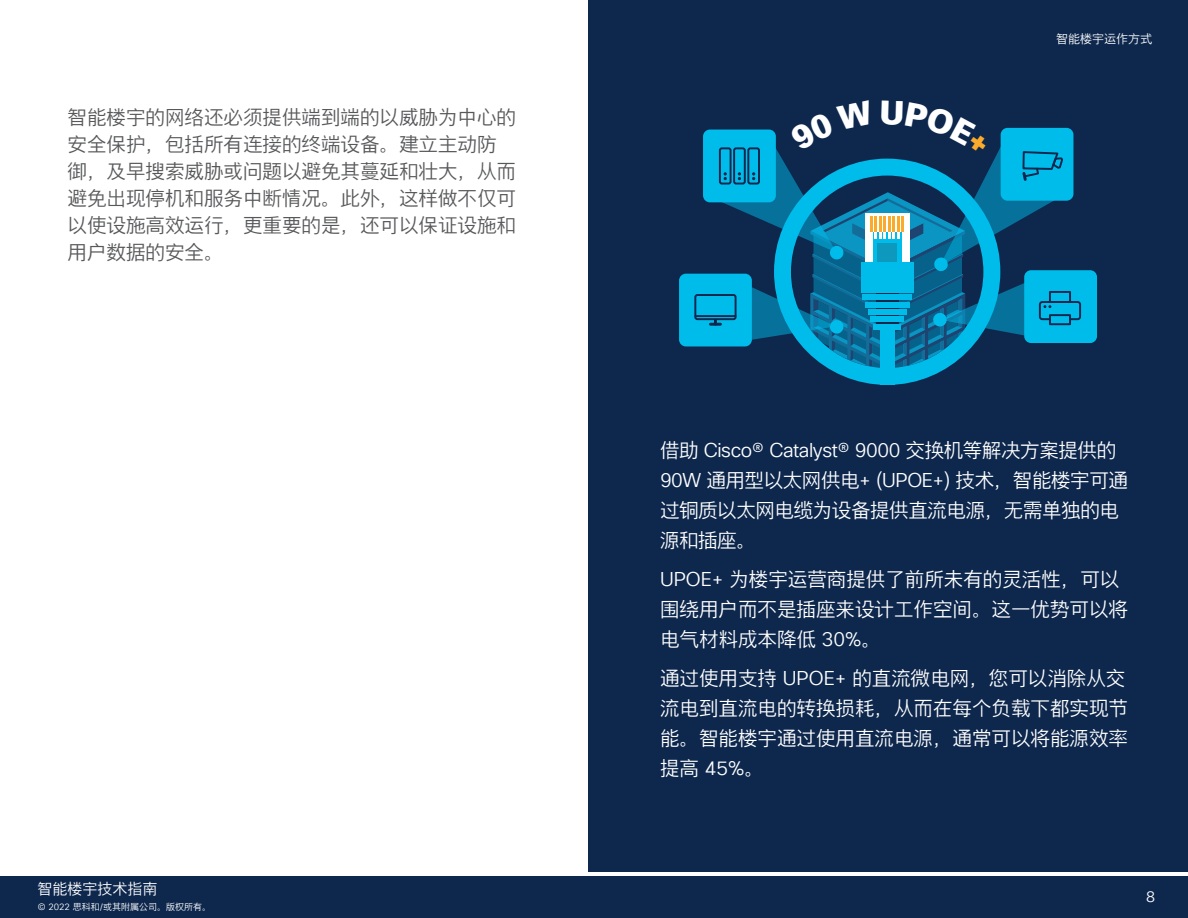
<style>
.page{position:relative;width:1188px;height:918px;background:#fff}
.page>*{position:absolute;margin:0;border:0;box-sizing:border-box;transform-origin:0 0}
.t1{font:19.5px/30px "Cisco Sans CHS Light";color:#fff}
.Body_13_16_5{font:19.5px/27px "Cisco Sans CHS Light";color:#57585a}
.t2{font:19.5px/30px "Cisco Sans CHS Light";letter-spacing:-.02em;color:#fff}
.t3{font:15px "Cisco Sans CHS Light";color:#fff}
.t4{font:15px "Cisco Sans TT Light";color:#fff}
.t5{font:12px "Cisco Sans CHS Light";color:#fff}
.t6{font:9px "Cisco Sans CHS Light";color:#fff}
.s1{font-family:"Cisco Sans TT Light"}
</style>
<div class="page">
<div style="left:0;top:876px;width:1188px;height:42px;background:#0d274d"></div>
<div style="left:588px;top:0;width:600px;height:872px;background:#0d274d"></div>
<svg style="left:828px;top:368px;width:119px;height:17px;fill:#00bceb"></svg>
<div style="left:1001px;top:128px;width:72px;height:73px;background:#00bceb;border-radius:7px"></div>
<div style="left:679px;top:274px;width:73px;height:72px;background:#00bceb;border-radius:7px"></div>
<div style="left:1024px;top:270px;width:73px;height:73px;background:#00bceb;border-radius:7px"></div>
<div style="left:1049px;top:291px;width:22px;height:12px;border:2px solid #0d274d"></div>
<div style="left:1049px;top:314px;width:22px;height:11px;border:2px solid #0d274d"></div>
<div style="left:1039px;top:301px;width:42px;height:19px;border:2px solid #0d274d;border-radius:3px"></div>
<div style="left:703px;top:130px;width:73px;height:72px;background:#00bceb;border-radius:7px"></div>
<hr style="left:695px;top:315px;width:41px;height:2px;background:#0d274d">
<div style="left:694px;top:294px;width:43px;height:26px;border:2px solid #0d274d;border-radius:2px"></div>
<svg style="left:710px;top:127px;width:355px;height:241px"></svg>
<p class="Body_13_16_5" style="left:68px;top:103px;width:450px">智能楼宇的网络还必须提供端到端的以威胁为中心的安全保护，包括所有连接的终端设备。建立主动防御，及早搜索威胁或问题以避免其蔓延和壮大，从而避免出现停机和服务中断情况。此外，这样做不仅可以使设施高效运行，更重要的是，还可以保证设施和用户数据的安全。</p>
<p class="t3" style="left:38px;top:879px;width:121px">智能楼宇技术指南</p>
<p class="t6" style="left:38px;top:901px;width:175px"><span class="s1">© 2022</span> 思科和<span class="s1">/</span>或其附属公司。版权所有。</p>
<p class="t5" style="left:1056px;top:31px;width:97px">智能楼宇运作方式</p>
<p class="t2" style="left:660px;top:435px;width:470px">借助 <span class="s1">Cisco® Catalyst® 9000</span> 交换机等解决方案提供的<br><span class="s1">90W</span> 通用型以太网供电<span class="s1">+ (UPOE+)</span> 技术，智能楼宇可通过铜质以太网电缆为设备提供直流电源，无需单独的电源和插座。</p>
<p class="t1" style="left:660px;top:564px;width:469px"><span class="s1">UPOE+</span> 为楼宇运营商提供了前所未有的灵活性，可以围绕用户而不是插座来设计工作空间。这一优势可以将电气材料成本降低 <span class="s1">30%</span>。</p>
<p class="t1" style="left:660px;top:663px;width:469px">通过使用支持 <span class="s1">UPOE+</span> 的直流微电网，您可以消除从交流电到直流电的转换损耗，从而在每个负载下都实现节能。智能楼宇通过使用直流电源，通常可以将能源效率提高 <span class="s1">45%</span>。</p>
<p class="t4" style="left:1146px;top:887px;width:10px">8</p>
</div>
